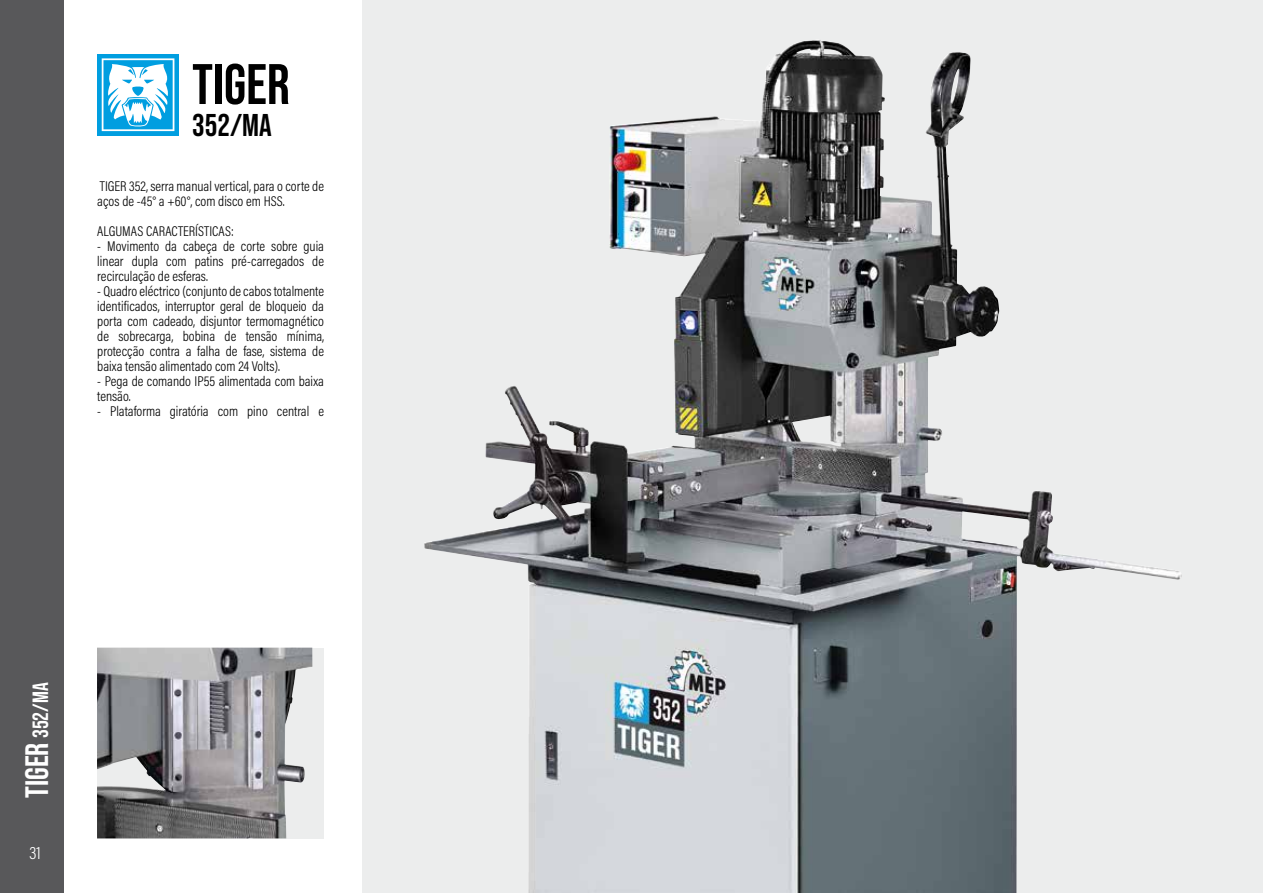
<style>
.page{position:relative;width:1263px;height:893px;background:#fff}
.page>*{position:absolute;margin:0;border:0;box-sizing:border-box;transform-origin:0 0}
.t1{font:57px "Bebas Neue";color:#000}
.t2{font:31.5px "Bebas Neue";color:#000}
.t3{font:22.05px "Bebas Neue";color:#fff}
.t4{font:300 18px "Acumin Pro Cond";color:#fff}
.t5{font:300 14.25px/15px "Acumin Pro Cond";color:#000}
.s1{font-size:32.4px}
</style>
<div class="page">
<div style="left:0;top:0;width:64px;height:893px;background:#58585a"></div>
<svg style="left:97px;top:54px;width:82px;height:81px"></svg>
<svg style="left:102px;top:58px;width:72px;height:73px"></svg>
<div style="left:362px;top:0;width:901px;height:893px;background:#eceded"></div>
<img style="left:424px;top:40px;width:593px;height:853px">
<div style="left:97px;top:648px;width:227px;height:190px;background:#eceded"></div>
<img style="left:97px;top:648px;width:215px;height:190px">
<h1 class="t1" style="left:192px;top:52px;width:99px">TIGER</h1>
<h2 class="t2" style="left:192px;top:107px;width:81px">352/MA</h2>
<p class="t5" style="left:97px;top:179px;width:228px">TIGER 352, serra manual vertical, para o corte de aços de -45° a +60°, com disco em HSS.</p>
<p class="t5" style="left:97px;top:224px;width:138px">ALGUMAS CARACTERÍSTICAS:</p>
<p class="t5" style="left:97px;top:239px;width:228px;text-align:justify">- Movimento da cabeça de corte sobre guia linear dupla com patins pré-carregados de recirculação de esferas.</p>
<p class="t5" style="left:97px;top:284px;width:228px;text-align:justify">- Quadro eléctrico (conjunto de cabos totalmente identificados, interruptor geral de bloqueio da porta com cadeado, disjuntor termomagnético de sobrecarga, bobina de tensão mínima, protecção contra a falha de fase, sistema de baixa tensão alimentado com 24 Volts).</p>
<p class="t5" style="left:97px;top:374px;width:228px">- Pega de comando IP55 alimentada com baixa tensão.</p>
<p class="t5" style="left:97px;top:404px;width:228px">- Plataforma giratória com pino central e</p>
<h3 class="t3" style="left:28px;top:798px;width:117px;rotate:-90deg"><span class="s1">TIGER</span> 352/MA</h3>
<p class="t4" style="left:30px;top:842px;width:13px">31</p>
</div>
